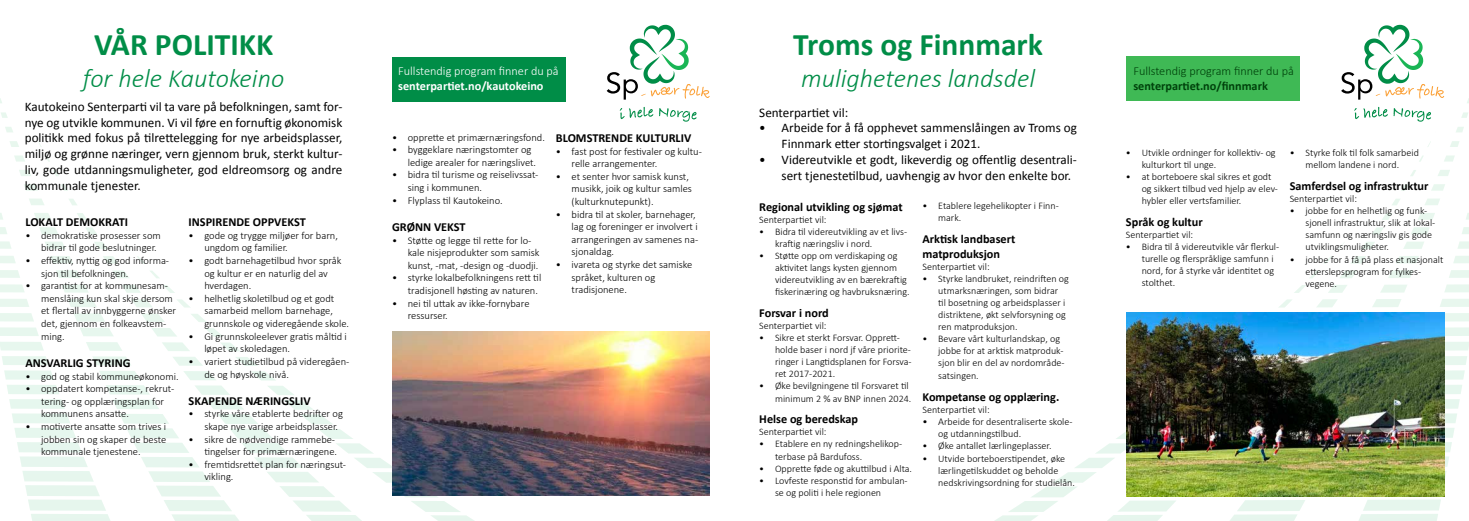
<style>
.page{position:relative;width:1469px;height:521px;background:#fff}
.page>*{position:absolute;margin:0;border:0;box-sizing:border-box;transform-origin:0 0}
.t1{font:700 31.5px "Calibri";color:#008d47}
.t2{font:italic 300 26.25px "Calibri";color:#008d47}
.t3{font:13.12px/15.8px "Calibri";color:#000}
.t4{font:700 12.25px/14.7px "Calibri";color:#000}
.t5{font:300 12.25px "Calibri";color:#fff}
.t6{font:300 12.25px "Calibri";color:#00420b}
.t7{font:700 12.25px "Calibri";color:#fff}
.t8{font:700 12.25px "Calibri";color:#00420b}
.t9{font:300 10.5px/12.6px "Calibri";color:#000}
.t10{font:300 10.06px/12.1px "Calibri";color:#000}
.s1{font-size:10.5px}
</style>
<div class="page">
<svg style="left:0;top:98px;width:87px;height:122px"></svg>
<div style="left:392px;top:57px;width:174px;height:44px;background:#008d47"></div>
<img style="left:392px;top:331px;width:317px;height:165px">
<svg style="left:606px;top:25px;width:103px;height:75px"></svg>
<svg style="left:620px;top:107px;width:33px;height:12px"></svg>
<svg style="left:659px;top:108px;width:37px;height:14px"></svg>
<svg style="left:1341px;top:24px;width:127px;height:181px"></svg>
<div style="left:1125px;top:56px;width:174px;height:44px;background:#3fb955"></div>
<img style="left:1126px;top:313px;width:318px;height:183px">
<h1 class="t1" style="left:94px;top:25px;width:181px">VÅR POLITIKK</h1>
<h2 class="t2" style="left:83px;top:62px;width:203px">for hele Kautokeino</h2>
<p class="t6" style="left:1133px;top:63px;width:162px">Fullstendig program finner du på</p>
<h1 class="t1" style="left:793px;top:25px;width:251px">Troms og Finnmark</h1>
<h2 class="t2" style="left:801px;top:62px;width:236px">mulighetenes landsdel</h2>
<p class="t5" style="left:398px;top:63px;width:162px">Fullstendig program finner du på</p>
<p class="t7" style="left:398px;top:78px;width:147px">senterpartiet.no/kautokeino</p>
<p class="t8" style="left:1133px;top:78px;width:136px">senterpartiet.no/finnmark</p>
<p class="t3" style="left:25px;top:99px;width:319px;text-align:justify">Kautokeino Senterparti vil ta vare på befolkningen, samt for&shy;nye og utvikle kommunen. Vi vil føre en fornuftig økonomisk politikk med fokus på tilrettelegging for nye arbeidsplasser, miljø og grønne næringer, vern gjennom bruk, sterkt kultur&shy;liv, gode utdanningsmuligheter, god eldreomsorg og andre kommunale tjenester.</p>
<p class="t4" style="left:25px;top:215px;width:104px">LOKALT DEMOKRATI</p>
<p class="t9" style="left:41px;top:229px;width:121px;text-indent:-16px">• demokratiske prosesser som bidrar til gode beslutninger.</p>
<p class="t9" style="left:41px;top:254px;width:129px;text-indent:-16px">• effektiv, nyttig og god informa&shy;sjon til befolkningen.</p>
<p class="t9" style="left:41px;top:279px;width:137px;text-indent:-16px">• garantist for at kommunesam&shy;menslåing kun skal skje dersom et flertall av innbyggerne ønsker det, gjennom en folkeavstem&shy;ming.</p>
<p class="t4" style="left:25px;top:355px;width:107px">ANSVARLIG STYRING</p>
<p class="t9" style="left:25px;top:369px;width:155px">• god og stabil kommuneøkonomi.</p>
<p class="t9" style="left:41px;top:382px;width:135px;text-indent:-16px">• oppdatert kompetanse-, rekrut&shy;tering- og opplæringsplan for kommunens ansatte.</p>
<p class="t9" style="left:41px;top:420px;width:127px;text-align:justify;text-indent:-16px">• motiverte ansatte som trives i jobben sin og skaper de beste kommunale tjenestene.</p>
<p class="t4" style="left:189px;top:215px;width:119px">INSPIRENDE OPPVEKST</p>
<p class="t9" style="left:204px;top:229px;width:135px;text-indent:-16px">• gode og trygge miljøer for barn, ungdom og familier.</p>
<p class="t9" style="left:204px;top:254px;width:139px;text-indent:-16px">• godt barnehagetilbud hvor språk og kultur er en naturlig del av hverdagen.</p>
<p class="t9" style="left:204px;top:292px;width:146px;text-indent:-16px">• helhetlig skoletilbud og et godt samarbeid mellom barnehage, grunnskole og videregående skole.</p>
<p class="t9" style="left:204px;top:329px;width:144px;text-indent:-16px">• Gi grunnskoleelever gratis måltid i løpet av skoledagen.</p>
<p class="t9" style="left:204px;top:355px;width:146px;text-indent:-16px">• variert studietilbud på videregåen&shy;de og høyskole nivå.</p>
<p class="t4" style="left:189px;top:393px;width:124px">SKAPENDE NÆRINGSLIV</p>
<p class="t9" style="left:204px;top:407px;width:140px;text-indent:-16px">• styrke våre etablerte bedrifter og skape nye varige arbeidsplasser.</p>
<p class="t9" style="left:189px;top:432px;width:150px;text-align:right">• sikre de nødvendige rammebe&shy;tingelser for primærnæringene.</p>
<p class="t9" style="left:204px;top:457px;width:143px;text-indent:-16px">• fremtidsrettet plan for næringsut&shy;vikling.</p>
<p class="t9" style="left:392px;top:130px;width:154px">• opprette et primærnæringsfond.</p>
<p class="t9" style="left:408px;top:143px;width:130px;text-indent:-16px">• byggeklare næringstomter og ledige arealer for næringslivet.</p>
<p class="t9" style="left:408px;top:168px;width:132px;text-indent:-16px">• bidra til turisme og reiselivssat&shy;sing i kommunen.</p>
<p class="t9" style="left:392px;top:193px;width:112px">• Flyplass til Kautokeino.</p>
<p class="t4" style="left:392px;top:219px;width:75px">GRØNN VEKST</p>
<p class="t9" style="left:408px;top:233px;width:133px;text-indent:-16px">• Støtte og legge til rette for lo&shy;kale nisjeprodukter som samisk kunst, -mat, -design og -duodji.</p>
<p class="t9" style="left:408px;top:271px;width:135px;text-indent:-16px">• styrke lokalbefolkningens rett til tradisjonell høsting av naturen.</p>
<p class="t9" style="left:408px;top:296px;width:123px;text-indent:-16px">• nei til uttak av ikke-fornybare ressurser.</p>
<p class="t4" style="left:556px;top:130px;width:137px">BLOMSTRENDE KULTURLIV</p>
<p class="t9" style="left:571px;top:144px;width:132px;text-indent:-16px">• fast post for festivaler og kultu&shy;relle arrangementer.</p>
<p class="t9" style="left:571px;top:169px;width:122px;text-indent:-16px">• et senter hvor samisk kunst, musikk, joik og kultur samles (kulturknutepunkt).</p>
<p class="t9" style="left:571px;top:207px;width:128px;text-indent:-16px">• bidra til at skoler, barnehager, lag og foreninger er involvert i arrangeringen av samenes na&shy;sjonaldag.</p>
<p class="t9" style="left:571px;top:258px;width:122px;text-indent:-16px">• ivareta og styrke det samiske språket, kulturen og tradisjonene.</p>
<h3 class="t3" style="left:759px;top:104px;width:91px">Senterpartiet vil:</h3>
<h3 class="t3" style="left:781px;top:120px;width:297px;text-indent:-22px">• Arbeide for å få opphevet sammenslåingen av Troms og<br>Finnmark etter stortingsvalget i 2021.</h3>
<h3 class="t3" style="left:781px;top:152px;width:297px;text-indent:-22px">• Videreutvikle et godt, likeverdig og offentlig desentrali&shy;sert tjenestetilbud, uavhengig av hvor den enkelte bor.</h3>
<p class="t4" style="left:759px;top:199px;width:145px">Regional utvikling og sjømat</p>
<p class="t10" style="left:759px;top:213px;width:69px">Senterpartiet vil:</p>
<p class="t10" style="left:775px;top:225px;width:134px;text-indent:-16px">• Bidra til videreutvikling av et livs&shy;kraftig næringsliv i nord.</p>
<p class="t10" style="left:775px;top:249px;width:136px;text-indent:-16px">• Støtte opp om verdiskaping og aktivitet langs kysten gjennom videreutvikling av en bærekraftig fiskerinæring og havbruksnæring.</p>
<p class="t4" style="left:759px;top:306px;width:71px">Forsvar i nord</p>
<p class="t10" style="left:759px;top:319px;width:69px">Senterpartiet vil:</p>
<p class="t10" style="left:775px;top:331px;width:138px;text-indent:-16px">• Sikre et sterkt Forsvar. Opprett&shy;holde baser i nord jf våre priorite&shy;ringer i Langtidsplanen for Forsva&shy;ret 2017-2021.</p>
<p class="t10" style="left:759px;top:380px;width:154px;text-align:right">• Øke bevilgningene til Forsvaret til minimum 2 % av BNP innen 2024.</p>
<p class="t4" style="left:759px;top:412px;width:100px">Helse og beredskap</p>
<p class="t10" style="left:759px;top:425px;width:69px">Senterpartiet vil:</p>
<p class="t10" style="left:775px;top:437px;width:129px;text-indent:-16px">• Etablere en ny redningshelikop&shy;terbase på Bardufoss.</p>
<p class="t10" style="left:759px;top:462px;width:154px">• Opprette føde og akuttilbud i Alta.</p>
<p class="t10" style="left:775px;top:474px;width:134px;text-indent:-16px">• Lovfeste responstid for ambulan&shy;se og politi i hele regionen</p>
<p class="t10" style="left:938px;top:199px;width:122px;text-indent:-16px">• Etablere legehelikopter i Finn&shy;mark.</p>
<p class="t4" style="left:922px;top:231px;width:94px">Arktisk landbasert matproduksjon</p>
<p class="t10" style="left:922px;top:260px;width:69px">Senterpartiet vil:</p>
<p class="t10" style="left:938px;top:272px;width:132px;text-indent:-16px">• Styrke landbruket, reindriften og utmarksnæringen, som bidrar<br>til bosetning og arbeidsplasser i distriktene, økt selvforsyning og ren matproduksjon.</p>
<p class="t10" style="left:938px;top:332px;width:128px;text-indent:-16px">• Bevare vårt kulturlandskap, og jobbe for at arktisk matproduk&shy;sjon blir en del av nordområde&shy;satsingen.</p>
<p class="t4" style="left:922px;top:389px;width:138px">Kompetanse og opplæring.</p>
<p class="t10" style="left:922px;top:403px;width:69px">Senterpartiet vil:</p>
<p class="t10" style="left:938px;top:415px;width:136px;text-indent:-16px"><span class="s1">• A</span>rbeide for desentraliserte skole&shy;og utdanningstilbud.</p>
<p class="t10" style="left:922px;top:439px;width:130px">• Øke antallet lærlingeplasser.</p>
<p class="t10" style="left:938px;top:452px;width:138px;text-indent:-16px">• Utvide borteboerstipendet, øke lærlingetilskuddet og beholde nedskrivingsordning for studielån.</p>
<p class="t10" style="left:1141px;top:146px;width:135px;text-indent:-16px">• Utvikle ordninger for kollektiv- og kulturkort til unge.</p>
<p class="t10" style="left:1141px;top:170px;width:138px;text-indent:-16px">• at borteboere skal sikres et godt og sikkert tilbud ved hjelp av elev&shy;hybler eller vertsfamilier.</p>
<p class="t4" style="left:1125px;top:214px;width:78px">Språk og kultur</p>
<p class="t10" style="left:1125px;top:228px;width:69px">Senterpartiet vil:</p>
<p class="t10" style="left:1141px;top:240px;width:139px;text-indent:-16px">• Bidra til å videreutvikle vår flerkul&shy;turelle og flerspråklige samfunn i nord, for å styrke vår identitet og stolthet.</p>
<p class="t10" style="left:1289px;top:146px;width:131px;line-height:12.6px;text-align:center">• Styrke folk til folk samarbeid mellom landene i nord.</p>
<p class="t4" style="left:1289px;top:179px;width:140px">Samferdsel og infrastruktur</p>
<p class="t10" style="left:1289px;top:192px;width:69px">Senterpartiet vil:</p>
<p class="t10" style="left:1305px;top:204px;width:131px;text-indent:-16px">• jobbe for en helhetlig og funk&shy;sjonell infrastruktur, slik at lokal&shy;samfunn og næringsliv gis gode utviklingsmuligheter.</p>
<p class="t10" style="left:1305px;top:253px;width:139px;text-indent:-16px">• jobbe for å få på plass et nasjonalt etterslepsprogram for fylkes&shy;vegene.</p>
</div>
